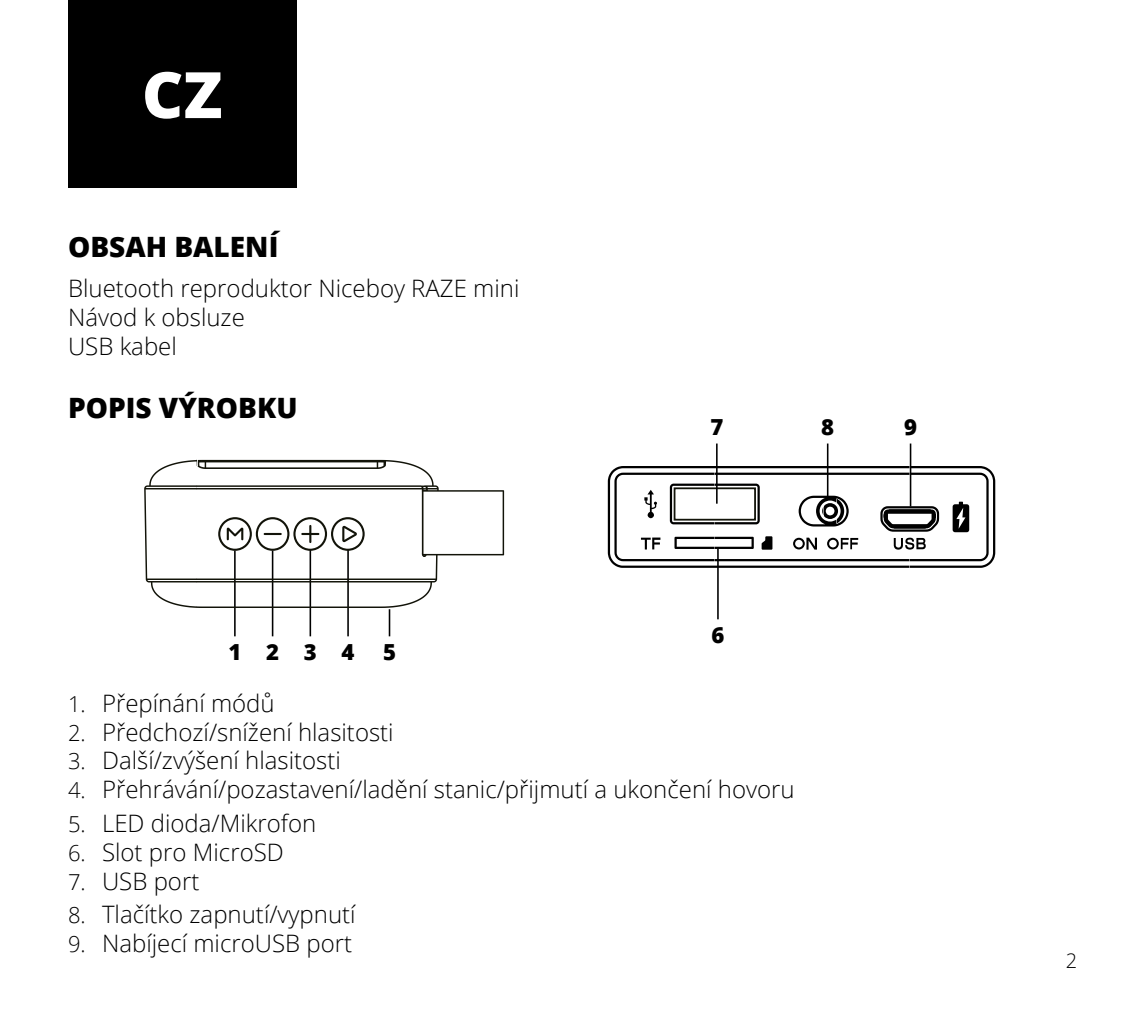
<style>
.page{position:relative;width:1134px;height:1021px;background:#fff}
.page>*{position:absolute;margin:0;border:0;box-sizing:border-box;transform-origin:0 0}
.t1{font:800 64px "Open Sans";color:#fff}
.t2{font:800 28px "Open Sans";color:#000}
.t3{font:300 24px "Open Sans";color:#000}
.t4{font:800 22px "Open Sans";color:#000}
.t5{font:300 20px "Open Sans";color:#000}
.s1{font-size:22px}
</style>
<div class="page">
<div style="left:68px;top:0;width:228px;height:187px;background:#000"></div>
<svg style="left:144px;top:460px;width:360px;height:176px"></svg>
<hr style="left:717px;top:548px;width:2px;height:71px;background:#000">
<svg style="left:608px;top:466px;width:387px;height:102px"></svg>
<div style="left:674px;top:487px;width:82px;height:33px;border:2px solid #121309"></div>
<hr style="left:716px;top:443px;width:2px;height:60px;background:#000">
<hr style="left:827px;top:443px;width:1px;height:55px;background:#000">
<hr style="left:910px;top:443px;width:1px;height:63px;background:#000">
<p class="t1" style="left:142px;top:46px;width:82px">CZ</p>
<p class="t2" style="left:68px;top:225px;width:212px">OBSAH BALENÍ</p>
<p class="t3" style="left:68px;top:272px;width:453px">Bluetooth reproduktor Niceboy RAZE mini</p>
<p class="t3" style="left:68px;top:300px;width:178px">Návod k obsluze</p>
<p class="t3" style="left:68px;top:329px;width:110px">USB kabel</p>
<p class="t2" style="left:68px;top:387px;width:231px">POPIS VÝROBKU</p>
<p class="t4" style="left:228px;top:635px;width:14px">1</p>
<p class="t4" style="left:266px;top:635px;width:14px">2</p>
<p class="t4" style="left:304px;top:635px;width:14px">3</p>
<p class="t4" style="left:342px;top:635px;width:14px">4</p>
<p class="t4" style="left:383px;top:635px;width:14px">5</p>
<p class="t4" style="left:710px;top:410px;width:14px">7</p>
<p class="t4" style="left:821px;top:410px;width:14px">8</p>
<p class="t4" style="left:904px;top:410px;width:14px">9</p>
<p class="t4" style="left:711px;top:618px;width:14px">6</p>
<p class="t3" style="left:68px;top:686px;width:208px"><span class="s1">1.</span> Přepínání módů</p>
<p class="t3" style="left:68px;top:715px;width:327px"><span class="s1">2.</span> Předchozí/snížení hlasitosti</p>
<p class="t3" style="left:68px;top:744px;width:274px"><span class="s1">3.</span> Další/zvýšení hlasitosti</p>
<p class="t3" style="left:68px;top:773px;width:728px"><span class="s1">4.</span> Přehrávání/pozastavení/ladění stanic/přijmutí a ukončení hovoru</p>
<p class="t3" style="left:68px;top:806px;width:250px"><span class="s1">5.</span> LED dioda/Mikrofon</p>
<p class="t3" style="left:68px;top:835px;width:217px"><span class="s1">6.</span> Slot pro MicroSD</p>
<p class="t3" style="left:68px;top:864px;width:133px"><span class="s1">7.</span> USB port</p>
<p class="t3" style="left:68px;top:898px;width:289px"><span class="s1">8.</span> Tlačítko zapnutí/vypnutí</p>
<p class="t3" style="left:68px;top:926px;width:286px"><span class="s1">9.</span> Nabíjecí microUSB port</p>
<p class="t5" style="left:1066px;top:947px;width:13px">2</p>
</div>
